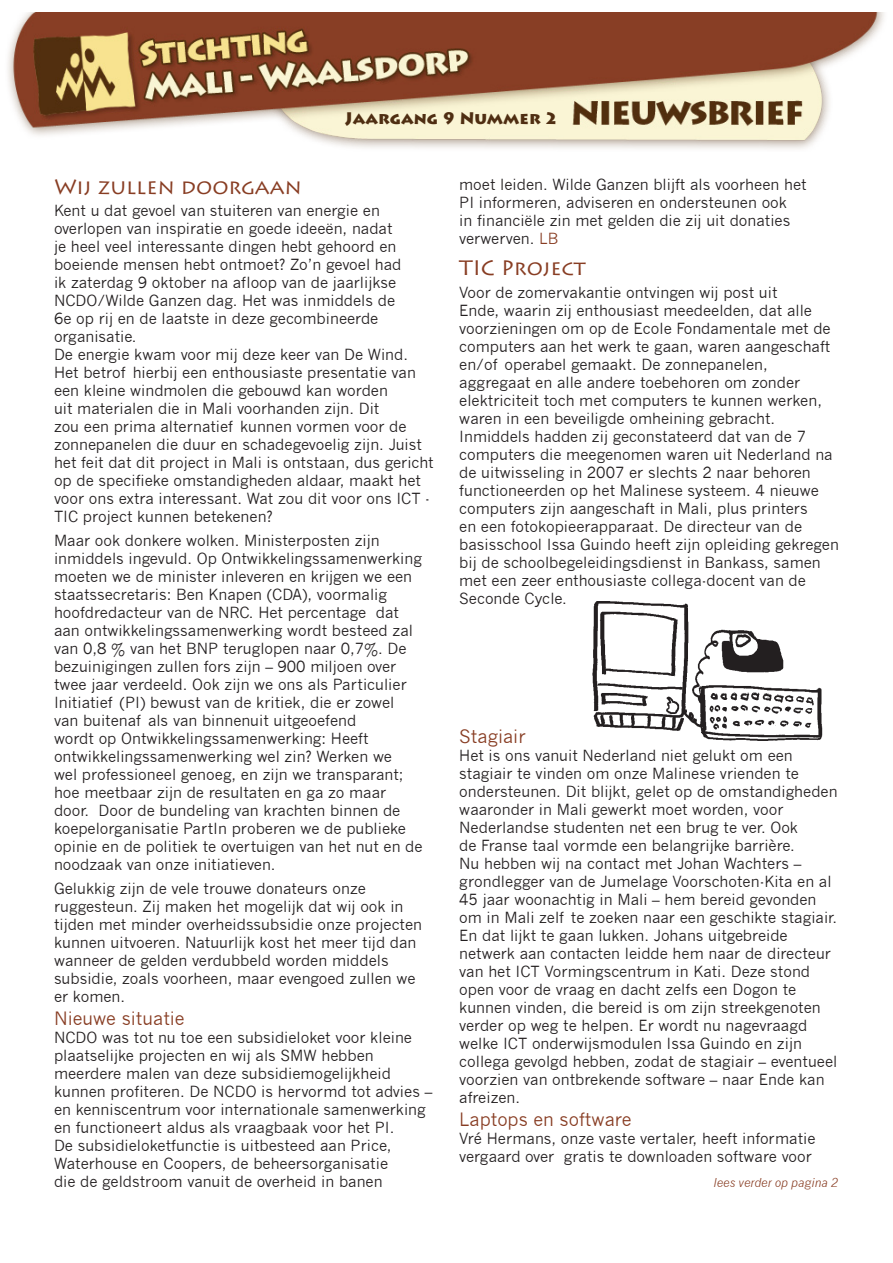
<style>
.page{position:relative;width:893px;height:1263px;background:#fff}
.page>*{position:absolute;margin:0;border:0;box-sizing:border-box;transform-origin:0 0}
.Paragraph_Style_1{font:21px "Lithos Pro";color:#883d23}
.Paragraph_Style_1-2{font:18px "News Gothic";color:#883d23}
.t1{font:900 16.5px "Lithos Pro";color:#4f2e12}
.Paragraph_Style_1-3{font:15px/18px "News Gothic";color:#231f20}
.Paragraph_Style_1-4{font:italic 12px "News Gothic";color:#883d23}
.s1{color:#883d23}
</style>
<div class="page">
<img style="left:7px;top:12px;width:877px;height:137px">
<img style="left:592px;top:601px;width:231px;height:140px">
<p class="t1" style="left:345px;top:108px;width:215px">Jaargang 9 Nummer 2</p>
<p class="Paragraph_Style_1" style="left:54px;top:174px;width:249px">Wij zullen doorgaan</p>
<p class="Paragraph_Style_1-3" style="left:54px;top:202px;width:349px">Kent u dat gevoel van stuiteren van energie en overlopen van inspiratie en goede ideeën, nadat je heel veel interessante dingen hebt gehoord en boeiende mensen hebt ontmoet? Zo’n gevoel had ik zaterdag 9 oktober na afloop van de jaarlijkse NCDO/Wilde Ganzen dag. Het was inmiddels de 6e op rij en de laatste in deze gecombineerde organisatie.</p>
<p class="Paragraph_Style_1-3" style="left:54px;top:346px;width:381px">De energie kwam voor mij deze keer van De Wind.<br>Het betrof hierbij een enthousiaste presentatie van een kleine windmolen die gebouwd kan worden<br>uit materialen die in Mali voorhanden zijn. Dit<br>zou een prima alternatief kunnen vormen voor de zonnepanelen die duur en schadegevoelig zijn. Juist het feit dat dit project in Mali is ontstaan, dus gericht op de specifieke omstandigheden aldaar, maakt het voor ons extra interessant. Wat zou dit voor ons ICT - TIC project kunnen betekenen?</p>
<p class="Paragraph_Style_1-3" style="left:54px;top:532px;width:370px">Maar ook donkere wolken. Ministerposten zijn inmiddels ingevuld. Op Ontwikkelingssamenwerking moeten we de minister inleveren en krijgen we een staatssecretaris: Ben Knapen (CDA), voormalig hoofdredacteur van de NRC. Het percentage dat aan ontwikkelingssamenwerking wordt besteed zal van 0,8 % van het BNP teruglopen naar 0,7%. De bezuinigingen zullen fors zijn – 900 miljoen over twee jaar verdeeld. Ook zijn we ons als Particulier Initiatief (PI) bewust van de kritiek, die er zowel van buitenaf als van binnenuit uitgeoefend<br>wordt op Ontwikkelingssamenwerking: Heeft ontwikkelingssamenwerking wel zin? Werken we<br>wel professioneel genoeg, en zijn we transparant; hoe meetbaar zijn de resultaten en ga zo maar door. Door de bundeling van krachten binnen de koepelorganisatie PartIn proberen we de publieke opinie en de politiek te overtuigen van het nut en de noodzaak van onze initiatieven.</p>
<p class="Paragraph_Style_1-3" style="left:54px;top:880px;width:370px">Gelukkig zijn de vele trouwe donateurs onze ruggesteun. Zij maken het mogelijk dat wij ook in tijden met minder overheidssubsidie onze projecten kunnen uitvoeren. Natuurlijk kost het meer tijd dan wanneer de gelden verdubbeld worden middels subsidie, zoals voorheen, maar evengoed zullen we er komen.</p>
<p class="Paragraph_Style_1-2" style="left:54px;top:1008px;width:132px">Nieuwe situatie</p>
<p class="Paragraph_Style_1-3" style="left:54px;top:1028px;width:380px">NCDO was tot nu toe een subsidieloket voor kleine plaatselijke projecten en wij als SMW hebben meerdere malen van deze subsidiemogelijkheid kunnen profiteren. De NCDO is hervormd tot advies – en kenniscentrum voor internationale samenwerking en functioneert aldus als vraagbaak voor het PI.<br>De subsidieloketfunctie is uitbesteed aan Price, Waterhouse en Coopers, de beheersorganisatie<br>die de geldstroom vanuit de overheid in banen</p>
<p class="Paragraph_Style_1-3" style="left:459px;top:175px;width:349px">moet leiden. Wilde Ganzen blijft als voorheen het PI informeren, adviseren en ondersteunen ook<br>in financiële zin met gelden die zij uit donaties verwerven. <span class="s1">LB</span></p>
<p class="Paragraph_Style_1" style="left:459px;top:256px;width:128px">TIC Project</p>
<p class="Paragraph_Style_1-3" style="left:459px;top:283px;width:381px">Voor de zomervakantie ontvingen wij post uit<br>Ende, waarin zij enthousiast meedeelden, dat alle voorzieningen om op de Ecole Fondamentale met de computers aan het werk te gaan, waren aangeschaft en/of operabel gemaakt. De zonnepanelen, aggregaat en alle andere toebehoren om zonder elektriciteit toch met computers te kunnen werken, waren in een beveiligde omheining gebracht.<br>Inmiddels hadden zij geconstateerd dat van de 7 computers die meegenomen waren uit Nederland na de uitwisseling in 2007 er slechts 2 naar behoren functioneerden op het Malinese systeem. 4 nieuwe computers zijn aangeschaft in Mali, plus printers<br>en een fotokopieerapparaat. De directeur van de basisschool Issa Guindo heeft zijn opleiding gekregen bij de schoolbegeleidingsdienst in Bankass, samen met een zeer enthousiaste collega-docent van de Seconde Cycle.</p>
<p class="Paragraph_Style_1-2" style="left:459px;top:726px;width:68px">Stagiair</p>
<p class="Paragraph_Style_1-3" style="left:459px;top:747px;width:380px">Het is ons vanuit Nederland niet gelukt om een stagiair te vinden om onze Malinese vrienden te ondersteunen. Dit blijkt, gelet op de omstandigheden waaronder in Mali gewerkt moet worden, voor Nederlandse studenten net een brug te ver. Ook<br>de Franse taal vormde een belangrijke barrière.<br>Nu hebben wij na contact met Johan Wachters – grondlegger van de Jumelage Voorschoten-Kita en al 45 jaar woonachtig in Mali – hem bereid gevonden om in Mali zelf te zoeken naar een geschikte stagiair.<br>En dat lijkt te gaan lukken. Johans uitgebreide netwerk aan contacten leidde hem naar de directeur van het ICT Vormingscentrum in Kati. Deze stond open voor de vraag en dacht zelfs een Dogon te kunnen vinden, die bereid is om zijn streekgenoten verder op weg te helpen. Er wordt nu nagevraagd welke ICT onderwijsmodulen Issa Guindo en zijn collega gevolgd hebben, zodat de stagiair – eventueel voorzien van ontbrekende software – naar Ende kan afreizen.</p>
<p class="Paragraph_Style_1-2" style="left:459px;top:1109px;width:174px">Laptops en software</p>
<p class="Paragraph_Style_1-3" style="left:459px;top:1129px;width:358px">Vré Hermans, onze vaste vertaler, heeft informatie vergaard over gratis te downloaden software voor</p>
<p class="Paragraph_Style_1-4" style="left:713px;top:1176px;width:127px">lees verder op pagina 2</p>
</div>
